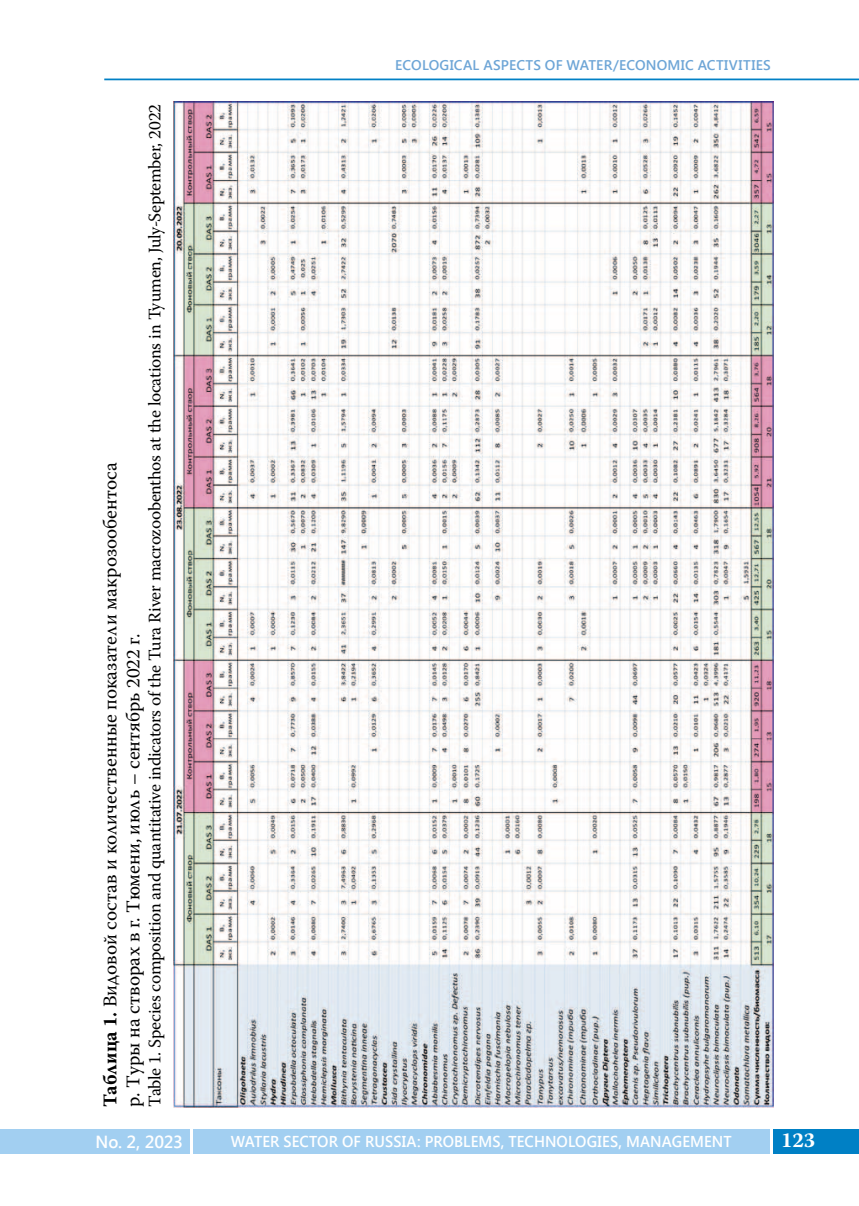
<style>
.page{position:relative;width:859px;height:1206px;background:#fff}
.page>*{position:absolute;margin:0;border:0;box-sizing:border-box;transform-origin:0 0}
.t1{font:700 21px "Warnock Pro";color:#fff}
.t2{font:19.25px/22.8px "Warnock Pro";color:#000}
.t3{font:17.5px "Warnock Pro";letter-spacing:-.02em;color:#000}
.t4{font:600 17.5px "Segoe UI";letter-spacing:-.02em;color:#fff;scale:.96 1}
.t5{font:600 15.75px "Segoe UI";letter-spacing:.005em;color:#fff;scale:.95 1}
.t6{font:600 14px "Segoe UI";letter-spacing:.01em;color:#6da5d6}
.s1{font-weight:700}
</style>
<div class="page">
<div style="left:193px;top:1128px;width:576px;height:25px;background:#a2cff1"></div>
<div style="left:772px;top:1128px;width:86px;height:25px;background:#0080c5"></div>
<div style="left:0;top:1128px;width:189px;height:25px;background:#a2cff1"></div>
<hr style="left:104px;top:79px;width:754px;height:1px;background:#0080c5">
<img style="left:174px;top:101px;width:599px;height:1006px">
<p class="t3" style="left:144px;top:1106px;width:1004px;rotate:-90deg">Table 1. Species composition and quantitative indicators of the Tura River macrozoobenthos at the locations in Tyumen, July-September, 2022</p>
<p class="t2" style="left:99px;top:1106px;width:646px;rotate:-90deg"><span class="s1">Таблица 1.</span> Видовой состав и количественные показатели макрозообентоса р. Туры на створах в г. Тюмени, июль – сентябрь 2022 г.</p>
<p class="t6" style="left:395px;top:55px;width:10px">ECO</p>
<p class="t6" style="left:422px;top:55px;width:167px">LOGICAL ASPECTS OF WATER</p>
<p class="t6" style="left:612px;top:55px;width:16px">/ECO</p>
<p class="t6" style="left:645px;top:55px;width:61px">NOMIC ACTI</p>
<p class="t6" style="left:728px;top:55px;width:17px">VITIE</p>
<p class="t6" style="left:763px;top:55px;width:9px">S</p>
<p class="t4" style="left:96px;top:1129px;width:92px">NO. 2, 2023</p>
<p class="t5" style="left:231px;top:1129px;width:528px">WATER SECTOR OF RUSSIA: PROBLEMS, TEC HNOLOGIES, MANAGEMENT</p>
<p class="t1" style="left:780px;top:1127px;width:36px">123</p>
</div>
